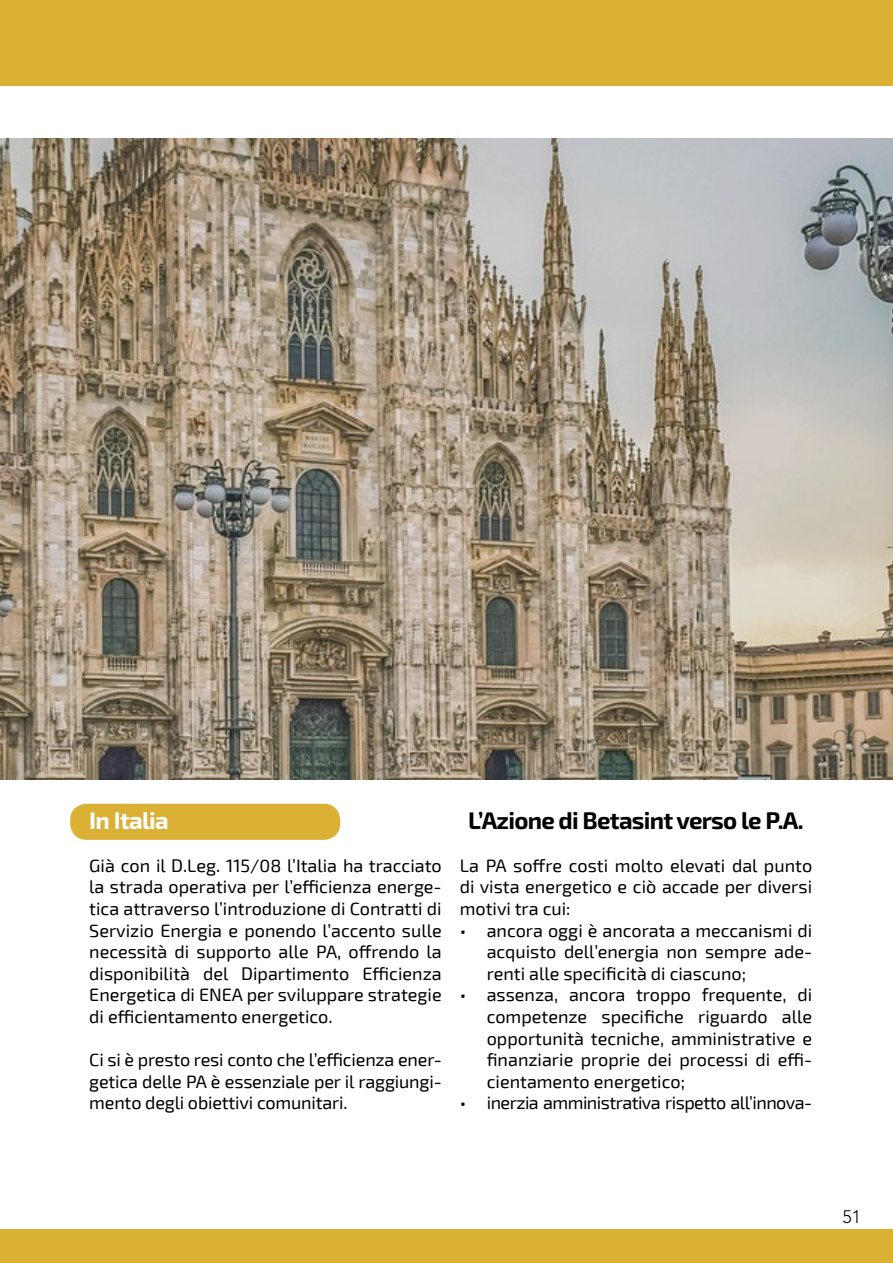
<style>
.page{position:relative;width:893px;height:1263px;background:#fff}
.page>*{position:absolute;margin:0;border:0;box-sizing:border-box;transform-origin:0 0}
.t1{font:700 24px "Exo 2";letter-spacing:-.03em;color:#000}
.t2{font:700 24px "Exo 2";letter-spacing:-.03em;color:#fff}
.t3{font:18px/21.6px "Exo 2";color:#000;text-align:justify}
.t4{font:18px "Exo 2";letter-spacing:-.03em;color:#000}
.t5{font:300 18px "Avenir LT Std";color:#000}
</style>
<div class="page">
<div style="left:0;top:0;width:893px;height:86px;background:#dab035"></div>
<div style="left:0;top:1229px;width:893px;height:34px;background:#dab035"></div>
<img style="left:0;top:139px;width:893px;height:640px">
<div style="left:70px;top:804px;width:270px;height:36px;background:#dab035;border-radius:16px"></div>
<h1 class="t2" style="left:89px;top:806px;width:81px">In Italia</h1>
<p class="t3" style="left:89px;top:854px;width:354px">Già con il D.Leg. 115/08 l’Italia ha tracciato la strada operativa per l’efficienza energe&shy;tica attraverso l’introduzione di Contratti di Servizio Energia e ponendo l’accento sulle necessità di supporto alle PA, offrendo la disponibilità del Dipartimento Efficienza Energetica di ENEA per sviluppare strategie di efficientamento energetico.</p>
<p class="t3" style="left:89px;top:1048px;width:354px">Ci si è presto resi conto che l’efficienza ener&shy;getica delle PA è essenziale per il raggiungi&shy;mento degli obiettivi comunitari.</p>
<h1 class="t1" style="left:468px;top:806px;width:337px">L’Azione di Betasint verso le P.A.</h1>
<p class="t3" style="left:460px;top:854px;width:354px">La PA soffre costi molto elevati dal punto di vista energetico e ciò accade per diversi motivi tra cui:</p>
<p class="t3" style="left:487px;top:918px;width:327px;text-indent:-27px">• ancora oggi è ancorata a meccanismi di acquisto dell’energia non sempre ade&shy;renti alle specificità di ciascuno;</p>
<p class="t3" style="left:487px;top:983px;width:327px;text-indent:-27px">• assenza, ancora troppo frequente, di competenze specifiche riguardo alle opportunità tecniche, amministrative e finanziarie proprie dei processi di effi&shy;cientamento energetico;</p>
<p class="t4" style="left:460px;top:1091px;width:354px">• inerzia amministrativa rispetto all’innova-</p>
<p class="t5" style="left:842px;top:1206px;width:20px">51</p>
</div>
